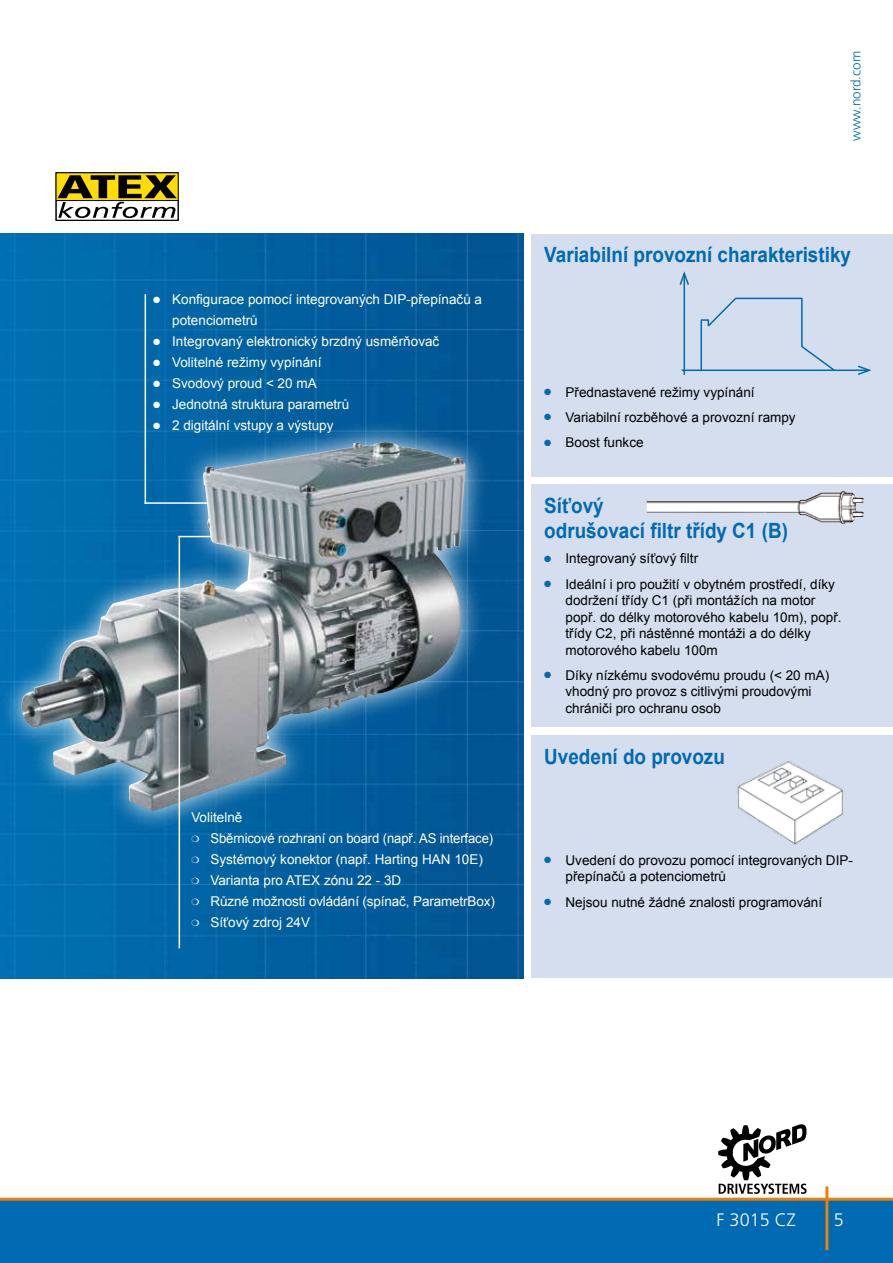
<style>
.page{position:relative;width:893px;height:1263px;background:#fff}
.page>*{position:absolute;margin:0;border:0;box-sizing:border-box;transform-origin:0 0}
.t1{font:700 21px/25.2px "Arial";color:#006ab3;scale:.9 1}
.t2{font:300 18px "Frutiger";color:#fff}
.t3{font:13.5px/16.5px "Arial";color:#000}
.t4{font:13.5px/21px "Arial";color:#fff}
.t5{font:300 13.5px "Frutiger";color:#006ab3}
.s1{color:#006ab3}
</style>
<div class="page">
<div style="left:0;top:1198px;width:893px;height:65px;background:#006ab3"></div>
<hr style="left:825px;top:1186px;width:3px;height:64px;background:#ee7f00">
<svg style="left:718px;top:1124px;width:89px;height:70px"></svg>
<img style="left:0;top:234px;width:523px;height:744px">
<svg style="left:56px;top:172px;width:123px;height:49px"></svg>
<svg style="left:580px;top:476px;width:11px;height:9px"></svg>
<div style="left:531px;top:736px;width:362px;height:242px;background:#d4deef"></div>
<div style="left:531px;top:485px;width:362px;height:242px;background:#d4deef"></div>
<div style="left:531px;top:234px;width:362px;height:242px;background:#d4deef"></div>
<img style="left:647px;top:491px;width:217px;height:33px">
<hr style="left:145px;top:294px;width:1px;height:210px;background:#fff">
<hr style="left:681px;top:369px;width:188px;height:2px;background:#006ab3">
<svg style="left:856px;top:365px;width:16px;height:10px"></svg>
<hr style="left:683px;top:273px;width:2px;height:102px;background:#006ab3">
<svg style="left:679px;top:271px;width:10px;height:16px"></svg>
<hr style="left:700px;top:320px;width:2px;height:50px;background:#006ab3">
<svg style="left:701px;top:297px;width:37px;height:30px"></svg>
<hr style="left:735px;top:298px;width:67px;height:1px;background:#006ab3">
<hr style="left:801px;top:298px;width:2px;height:49px;background:#006ab3">
<svg style="left:800px;top:344px;width:36px;height:26px"></svg>
<div style="left:0;top:418px;width:490px;height:416px;background:#fff;opacity:.85"></div>
<img style="left:19px;top:443px;width:359px;height:332px">
<hr style="left:179px;top:536px;width:1px;height:412px;background:#fff">
<img style="left:737px;top:761px;width:106px;height:84px">
<img style="left:0;top:264px;width:1px;height:688px">
<p class="t4" style="left:172px;top:289px;width:311px;text-indent:-19px">● Konfigurace pomocí integrovaných DIP-přepínačů a potenciometrů</p>
<p class="t4" style="left:153px;top:331px;width:288px">● Integrovaný elektronický brzdný usměrňovač</p>
<p class="t4" style="left:153px;top:352px;width:170px">● Volitelné režimy vypínání</p>
<p class="t4" style="left:153px;top:373px;width:165px">● Svodový proud &lt; 20 mA</p>
<p class="t4" style="left:153px;top:394px;width:198px">● Jednotná struktura parametrů</p>
<p class="t4" style="left:153px;top:415px;width:182px">● 2 digitální vstupy a výstupy</p>
<p class="t4" style="left:191px;top:807px;width:305px">Volitelně<br>❍ Sběrnicové rozhraní on board (např. AS interface) ❍ Systémový konektor (např. Harting HAN 10E)<br>❍ Varianta pro ATEX zónu 22 - 3D<br>❍ Různé možnosti ovládání (spínač, ParametrBox) ❍ Síťový zdroj 24V</p>
<p class="t5" style="left:848px;top:141px;width:91px;rotate:-90deg">www.nord.com</p>
<h1 class="t1" style="left:544px;top:243px;width:342px">Variabilní provozní charakteristiky</h1>
<p class="t3" style="left:544px;top:384px;width:212px"><span class="s1">●</span> Přednastavené režimy vypínání</p>
<p class="t3" style="left:544px;top:409px;width:253px"><span class="s1">●</span> Variabilní rozběhové a provozní rampy</p>
<p class="t3" style="left:544px;top:434px;width:101px"><span class="s1">●</span> Boost funkce</p>
<h1 class="t1" style="left:544px;top:493px;width:272px">Síťový<br>odrušovací filtr třídy C1 (B)</h1>
<p class="t3" style="left:544px;top:550px;width:155px"><span class="s1">●</span> Integrovaný síťový filtr</p>
<p class="t3" style="left:566px;top:576px;width:278px;text-indent:-21px"><span class="s1">●</span> Ideální i pro použití v obytném prostředí, díky dodržení třídy C1 (při montážích na motor popř. do délky motorového kabelu 10m), popř. třídy C2, při nástěnné montáži a do délky motorového kabelu 100m</p>
<p class="t3" style="left:566px;top:667px;width:265px;text-indent:-21px"><span class="s1">●</span> Díky nízkému svodovému proudu (&lt; 20 mA) vhodný pro provoz s citlivými proudovými chrániči pro ochranu osob</p>
<h1 class="t1" style="left:544px;top:744px;width:202px">Uvedení do provozu</h1>
<p class="t3" style="left:566px;top:852px;width:289px;text-indent:-21px"><span class="s1">●</span> Uvedení do provozu pomocí integrovaných DIP&shy;přepínačů a potenciometrů</p>
<p class="t3" style="left:544px;top:894px;width:279px"><span class="s1">●</span> Nejsou nutné žádné znalosti programování</p>
<h2 class="t2" style="left:717px;top:1210px;width:81px">F 3015 CZ</h2>
<h2 class="t2" style="left:834px;top:1210px;width:12px">5</h2>
</div>
